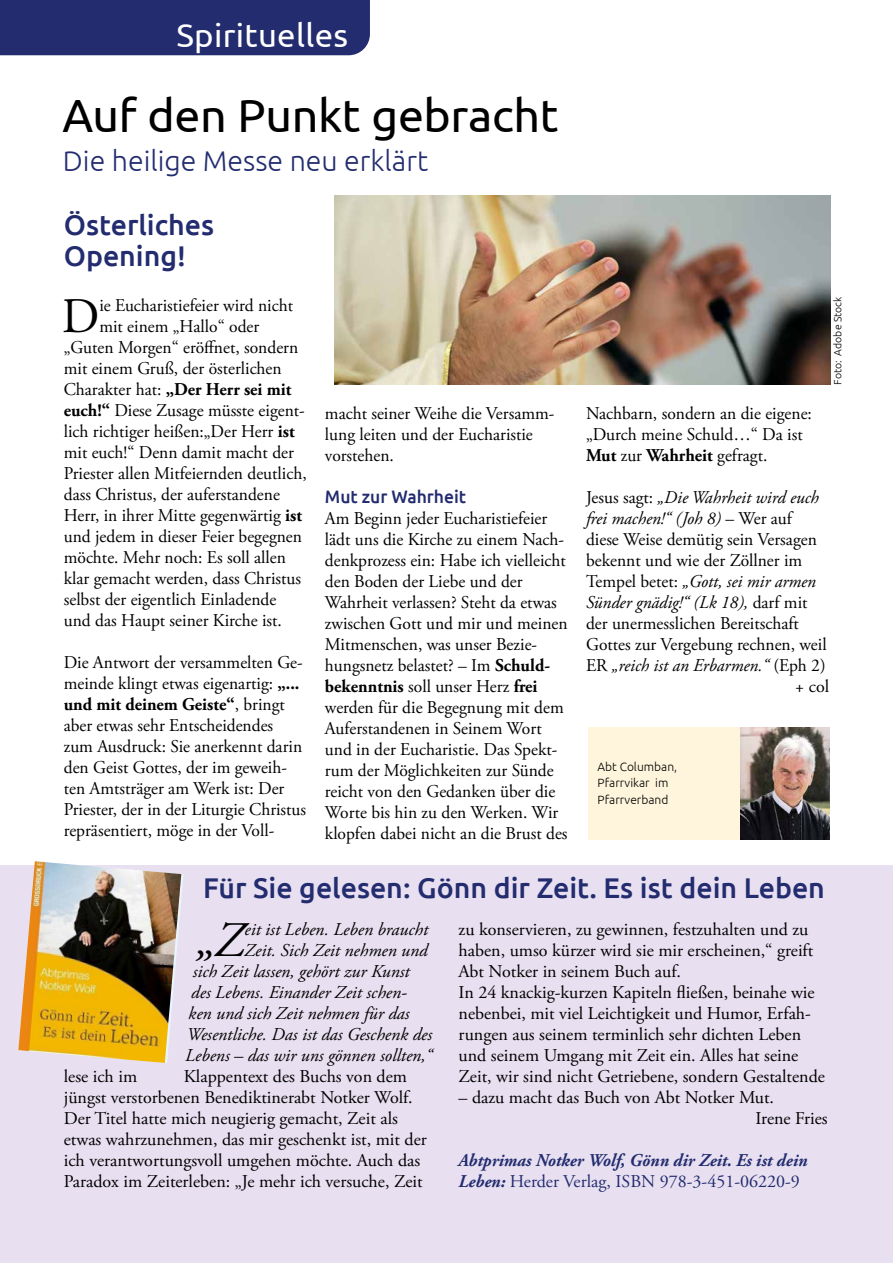
<style>
.page{position:relative;width:893px;height:1263px;background:#fff}
.page>*{position:absolute;margin:0;border:0;box-sizing:border-box;transform-origin:0 0}
.t1{font:italic 49.65px "Adobe Garamond Pro";color:#000}
.t2{font:49.65px "Adobe Garamond Pro";color:#000}
.t3{font:46.5px "Ubuntu";letter-spacing:-.01em;color:#000}
.t4{font:33px "Ubuntu";letter-spacing:.01em;color:#fff}
.t5{font:500 28.5px/31.5px "Ubuntu";color:#222c6f}
.t6{font:300 28.5px "Ubuntu";color:#222c6f}
.t7{font:18px/21px "Adobe Garamond Pro";color:#000}
.t8{font:italic 18px "Adobe Garamond Pro";color:#000}
.t9{font:italic 700 18px/21px "Adobe Garamond Pro";color:#222c6f;scale:.96 1}
.t10{font:700 18px "Adobe Garamond Pro";color:#000}
.t11{font:500 18px "Ubuntu";color:#222c6f}
.t12{font:300 12px/16.5px "Ubuntu";color:#000}
.t13{font:300 10.5px "Ubuntu";color:#000}
.s1{font-weight:400}
.s2{font-weight:700}
.s3{font-style:normal}
.s4{font-weight:400;font-style:normal}
</style>
<div class="page">
<div style="left:0;top:865px;width:893px;height:398px;background:#e8dff0"></div>
<div style="left:0;top:0;width:370px;height:55px;background:#222c6f"></div>
<img style="left:334px;top:196px;width:496px;height:189px">
<div style="left:588px;top:727px;width:239px;height:112px;background:#fff5dc"></div>
<img style="left:741px;top:727px;width:88px;height:112px">
<img style="left:18px;top:861px;width:163px;height:202px">
<h3 class="t4" style="left:176px;top:15px;width:173px">Spirituelles</h3>
<h2 class="t3" style="left:62px;top:87px;width:498px">Auf den Punkt gebracht</h2>
<h3 class="t6" style="left:63px;top:144px;width:367px">Die heilige Messe neu erklärt</h3>
<h3 class="t5" style="left:64px;top:208px;width:152px">Österliches<br>Opening!</h3>
<h1 class="t2" style="left:62px;top:287px;width:39px">D</h1>
<p class="t7" style="left:99px;top:296px;width:195px">ie Eucharistiefeier wird nicht</p>
<p class="t7" style="left:99px;top:317px;width:161px">mit einem „Hallo“ oder</p>
<p class="t7" style="left:64px;top:338px;width:236px">„Guten Morgen“ eröffnet, sondern</p>
<p class="t7" style="left:64px;top:359px;width:219px">mit einem Gruß, der österlichen</p>
<p class="t10" style="left:64px;top:379px;width:229px"><span class="s1">Charakter hat:</span> „Der Herr sei mit</p>
<p class="t7" style="left:64px;top:401px;width:243px"><span class="s2">euch!“</span> Diese Zusage müsste eigent-</p>
<p class="t7" style="left:64px;top:422px;width:232px">lich richtiger heißen:„Der Herr <span class="s2">ist</span></p>
<p class="t7" style="left:64px;top:443px;width:232px">mit euch!“ Denn damit macht der</p>
<p class="t7" style="left:64px;top:464px;width:244px">Priester allen Mitfeiernden deutlich,</p>
<p class="t7" style="left:64px;top:485px;width:218px">dass Christus, der auferstandene</p>
<p class="t7" style="left:64px;top:506px;width:240px">Herr, in ihrer Mitte gegenwärtig <span class="s2">ist</span></p>
<p class="t7" style="left:64px;top:527px;width:240px">und jedem in dieser Feier begegnen</p>
<p class="t7" style="left:64px;top:548px;width:224px">möchte. Mehr noch: Es soll allen</p>
<p class="t7" style="left:64px;top:569px;width:239px">klar gemacht werden, dass Christus</p>
<p class="t7" style="left:64px;top:590px;width:214px">selbst der eigentlich Einladende</p>
<p class="t7" style="left:64px;top:611px;width:220px">und das Haupt seiner Kirche ist.</p>
<p class="t7" style="left:64px;top:653px;width:244px">Die Antwort der versammelten Ge&shy;meinde klingt etwas eigenartig: <span class="s2">„... und mit deinem Geiste“</span>, bringt aber etwas sehr Entscheidendes zum Ausdruck: Sie anerkennt darin den Geist Gottes, der im geweih&shy;ten Amtsträger am Werk ist: Der Priester, der in der Liturgie Christus repräsentiert, möge in der Voll-</p>
<p class="t7" style="left:325px;top:403px;width:231px">macht seiner Weihe die Versamm&shy;lung leiten und der Eucharistie vorstehen.</p>
<p class="t11" style="left:325px;top:485px;width:143px">Mut zur Wahrheit</p>
<p class="t7" style="left:325px;top:508px;width:244px">Am Beginn jeder Eucharistiefeier lädt uns die Kirche zu einem Nach&shy;denkprozess ein: Habe ich vielleicht den Boden der Liebe und der<br>Wahrheit verlassen? Steht da etwas zwischen Gott und mir und meinen<br>Mitmenschen, was unser Bezie&shy;hungsnetz belastet? – Im <span class="s2">Schuld&shy;bekenntnis</span> soll unser Herz <span class="s2">frei </span>werden für die Begegnung mit dem<br>Auferstandenen in Seinem Wort und in der Eucharistie. Das Spekt&shy;rum der Möglichkeiten zur Sünde reicht von den Gedanken über die<br>Worte bis hin zu den Werken. Wir klopfen dabei nicht an die Brust des</p>
<p class="t13" style="left:832px;top:385px;width:89px;rotate:-90deg">Foto: Adobe Stock</p>
<p class="t7" style="left:586px;top:403px;width:227px">Nachbarn, sondern an die eigene: „Durch meine Schuld…“ Da ist<br><span class="s2">Mut</span> zur <span class="s2">Wahrheit</span> gefragt.</p>
<p class="t8" style="left:586px;top:486px;width:234px"><span class="s3">Jesus sagt:</span> „Die Wahrheit wird euch</p>
<p class="t8" style="left:586px;top:507px;width:207px">frei machen!“ (Joh 8) <span class="s3">– Wer auf</span></p>
<p class="t7" style="left:586px;top:529px;width:232px">diese Weise demütig sein Versagen</p>
<p class="t7" style="left:586px;top:550px;width:218px">bekennt und wie der Zöllner im</p>
<p class="t8" style="left:586px;top:570px;width:231px"><span class="s3">Tempel betet:</span> „Gott, sei mir armen</p>
<p class="t8" style="left:586px;top:591px;width:223px">Sünder gnädig!“ (Lk 18), <span class="s3">darf mit</span></p>
<p class="t7" style="left:586px;top:613px;width:214px">der unermesslichen Bereitschaft</p>
<p class="t7" style="left:586px;top:634px;width:242px">Gottes zur Vergebung rechnen, weil</p>
<p class="t8" style="left:586px;top:654px;width:241px"><span class="s3">ER</span> „reich ist an Erbarmen.“ <span class="s3">(Eph 2)</span></p>
<p class="t7" style="left:795px;top:676px;width:35px">+ col</p>
<p class="t12" style="left:598px;top:758px;width:81px">Abt Columban,<br>Pfarrvikar im<br>Pfarrverband</p>
<h3 class="t5" style="left:203px;top:871px;width:623px">Für Sie gelesen: Gönn dir Zeit. Es ist dein Leben</h3>
<h1 class="t1" style="left:196px;top:910px;width:50px">„Z</h1>
<p class="t8" style="left:245px;top:918px;width:185px">eit ist Leben. Leben braucht</p>
<p class="t8" style="left:245px;top:939px;width:185px">Zeit. Sich Zeit nehmen und</p>
<p class="t8" style="left:193px;top:961px;width:218px">sich Zeit lassen, gehört zur Kunst</p>
<p class="t8" style="left:191px;top:982px;width:217px">des Lebens. Einander Zeit schen-</p>
<p class="t8" style="left:188px;top:1003px;width:223px">ken und sich Zeit nehmen für das</p>
<p class="t8" style="left:187px;top:1024px;width:247px">Wesentliche. Das ist das Geschenk des</p>
<p class="t8" style="left:185px;top:1045px;width:249px">Lebens – das wir uns gönnen sollten,“</p>
<p class="t7" style="left:459px;top:920px;width:368px">zu konservieren, zu gewinnen, festzuhalten und zu haben, umso kürzer wird sie mir erscheinen,“ greift Abt Notker in seinem Buch auf.<br>In 24 knackig-kurzen Kapiteln fließen, beinahe wie nebenbei, mit viel Leichtigkeit und Humor, Erfah&shy;rungen aus seinem terminlich sehr dichten Leben und seinem Umgang mit Zeit ein. Alles hat seine Zeit, wir sind nicht Getriebene, sondern Gestaltende</p>
<p class="t7" style="left:755px;top:1088px;width:74px;text-indent:-297px">– dazu macht das Buch von Abt Notker Mut.<br>Irene Fries</p>
<p class="t9" style="left:459px;top:1150px;width:365px">Abtprimas Notker Wolf, Gönn dir Zeit. Es ist dein<br>Leben: <span class="s4">Herder Verlag, ISBN 978-3-451-06220-9</span></p>
<p class="t7" style="left:64px;top:1066px;width:365px;text-indent:120px">Klappentext des Buchs von dem jüngst verstorbenen Benediktinerabt Notker Wolf.<br>Der Titel hatte mich neugierig gemacht, Zeit als etwas wahrzunehmen, das mir geschenkt ist, mit der ich verantwortungsvoll umgehen möchte. Auch das Paradox im Zeiterleben: „Je mehr ich versuche, Zeit</p>
<p class="t7" style="left:64px;top:1066px;width:75px">lese ich im</p>
</div>
